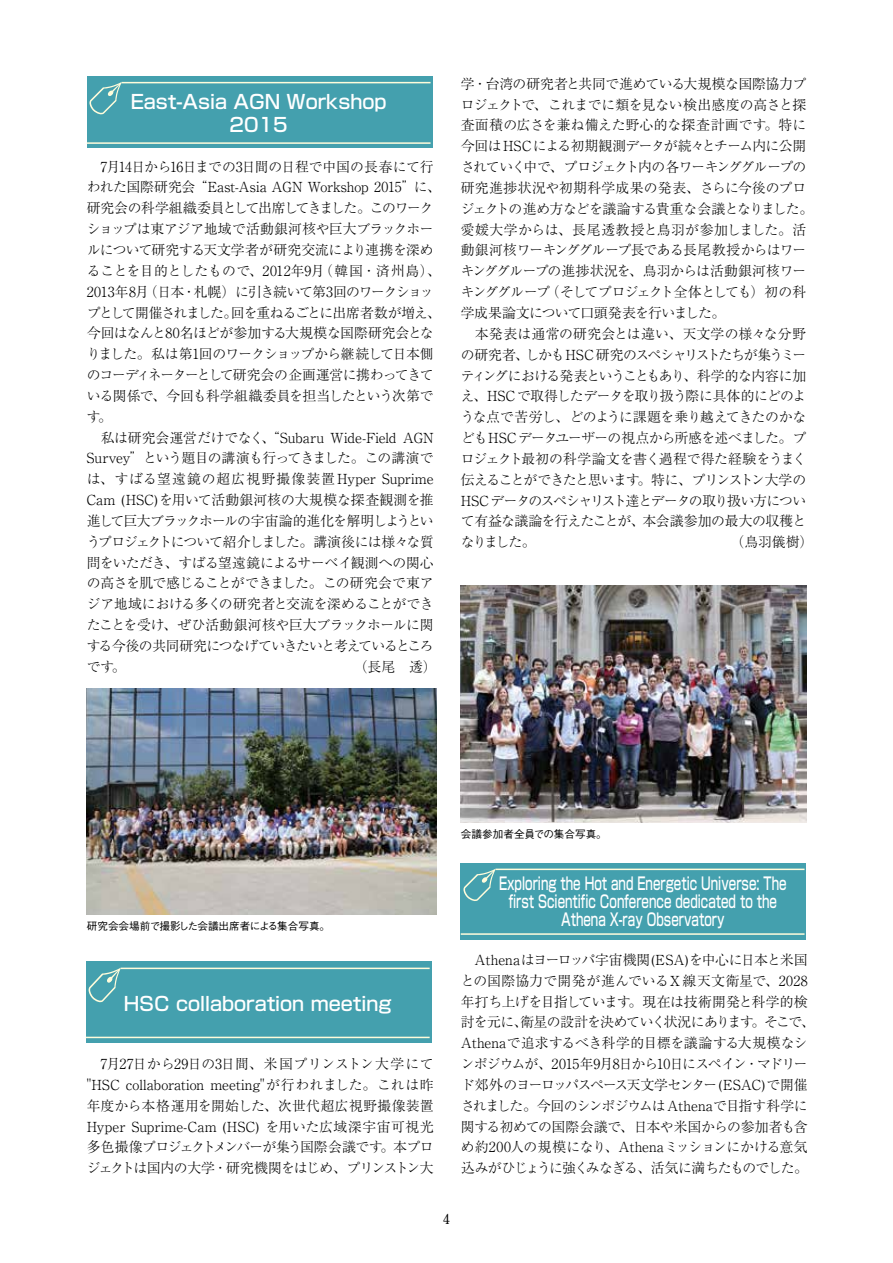
<style>
.page{position:relative;width:893px;height:1263px;background:#fff}
.page>*{position:absolute;margin:0;border:0;box-sizing:border-box;transform-origin:0 0}
.t1{font:500 19.2px/23.4px "Shin Go Pro";color:#fff;text-align:center}
.t2{font:500 17.25px/18px "Shin Go Pro";color:#fff;text-align:center;scale:.69 1}
.t3{font:300 13.8px/20.9px "Ryumin Pro";letter-spacing:-.03em;color:#000}
.t4{font:700 13.8px "Futo Min A101 Pro";color:#000}
.t5{font:500 10.65px "Gothic BBB Pro";color:#000}
</style>
<div class="page">
<div style="left:87px;top:77px;width:345px;height:71px;background:#44a0ae"></div>
<svg style="left:89px;top:82px;width:33px;height:33px"></svg>
<hr style="left:121px;top:82px;width:310px;height:1px;background:#fffcdb">
<hr style="left:87px;top:142px;width:344px;height:2px;background:#fffcdb">
<img style="left:87px;top:689px;width:349px;height:225px">
<div style="left:86px;top:962px;width:345px;height:81px;background:#44a0ae"></div>
<svg style="left:89px;top:968px;width:32px;height:34px"></svg>
<hr style="left:121px;top:967px;width:309px;height:2px;background:#fffcdb">
<hr style="left:86px;top:1037px;width:344px;height:1px;background:#fffcdb">
<img style="left:461px;top:585px;width:345px;height:237px">
<div style="left:461px;top:863px;width:345px;height:76px;background:#44a0ae"></div>
<svg style="left:463px;top:869px;width:32px;height:32px"></svg>
<hr style="left:495px;top:868px;width:309px;height:2px;background:#fffcdb">
<hr style="left:461px;top:933px;width:343px;height:2px;background:#fffcdb">
<h1 class="t1" style="left:131px;top:88px;width:257px">East-Asia AGN Workshop<br>2015</h1>
<p class="t3" style="left:87px;top:155px;width:355px">　7月14日から16日までの3日間の日程で中国の長春にて行われた国際研究会 “East-Asia AGN Workshop 2015”に、研究会の科学組織委員として出席してきました。このワークショップは東アジア地域で活動銀河核や巨大ブラックホールについて研究する天文学者が研究交流により連携を深めることを目的としたもので、2012年9月（韓国・済州島）、<br>2013年8月（日本・札幌）に引き続いて第3回のワークショップとして開催されました。回を重ねるごとに出席者数が増え、今回はなんと80名ほどが参加する大規模な国際研究会となりました。私は第1回のワークショップから継続して日本側のコーディネーターとして研究会の企画運営に携わってきている関係で、今回も科学組織委員を担当したという次第です。<br>　私は研究会運営だけでなく、“Subaru Wide-Field AGN<br>Survey”という題目の講演も行ってきました。この講演では、すばる望遠鏡の超広視野撮像装置Hyper Suprime<br>Cam (HSC)を用いて活動銀河核の大規模な探査観測を推進して巨大ブラックホールの宇宙論的進化を解明しようというプロジェクトについて紹介しました。講演後には様々な質問をいただき、すばる望遠鏡によるサーベイ観測への関心の高さを肌で感じることができました。この研究会で東アジア地域における多くの研究者と交流を深めることができたことを受け、ぜひ活動銀河核や巨大ブラックホールに関する今後の共同研究につなげていきたいと考えているところ</p>
<p class="t3" style="left:461px;top:72px;width:354px">学・台湾の研究者と共同で進めている大規模な国際協力プロジェクトで、これまでに類を見ない検出感度の高さと探査面積の広さを兼ね備えた野心的な探査計画です。特に今回は HSCによる初期観測データが続々とチーム内に公開されていく中で、プロジェクト内の各ワーキンググループの研究進捗状況や初期科学成果の発表、さらに今後のプロジェクトの進め方などを議論する貴重な会議となりました。愛媛大学からは、長尾透教授と鳥羽が参加しました。活動銀河核ワーキンググループ長である長尾教授からはワーキンググループの進捗状況を、鳥羽からは活動銀河核ワーキンググループ（そしてプロジェクト全体としても）初の科学成果論文について口頭発表を行いました。<br>　本発表は通常の研究会とは違い、天文学の様々な分野の研究者、しかもHSC 研究のスペシャリストたちが集うミーティングにおける発表ということもあり、科学的な内容に加え、HSC で取得したデータを取り扱う際に具体的にどのような点で苦労し、どのように課題を乗り越えてきたのかなどもHSCデータユーザーの視点から所感を述べました。プロジェクト最初の科学論文を書く過程で得た経験をうまく伝えることができたと思います。特に、プリンストン大学の<br>HSC データのスペシャリスト達とデータの取り扱い方について有益な議論を行えたことが、本会議参加の最大の収穫と</p>
<p class="t5" style="left:87px;top:917px;width:245px">研究会会場前で撮影した会議出席者による集合写真。</p>
<h1 class="t1" style="left:124px;top:989px;width:269px">HSC collaboration meeting</h1>
<p class="t3" style="left:87px;top:1052px;width:348px;text-align:justify">　7月27日から29日の3日間、米国プリンストン大学にて"HSC collaboration meeting"が行われました。これは昨年度から本格運用を開始した、次世代超広視野撮像装置Hyper Suprime-Cam (HSC) を用いた広域深宇宙可視光多色撮像プロジェクトメンバーが集う国際会議です。本プロジェクトは国内の大学・研究機関をはじめ、プリンストン大</p>
<p class="t5" style="left:461px;top:825px;width:147px">会議参加者全員での集合写真。</p>
<p class="t2" style="left:499px;top:872px;width:418px">Exploring the Hot and Energetic Universe: The first Scientific Conference dedicated to the<br>Athena X-ray Observatory</p>
<p class="t3" style="left:461px;top:948px;width:355px">　Athenaはヨーロッパ宇宙機関(ESA)を中心に日本と米国との国際協力で開発が進んでいるX線天文衛星で、2028年打ち上げを目指しています。現在は技術開発と科学的検討を元に、衛星の設計を決めていく状況にあります。そこで、Athenaで追求するべき科学的目標を議論する大規模なシンポジウムが、2015年9月8日から10日にスペイン・マドリード郊外のヨーロッパスペース天文学センター(ESAC)で開催されました。今回のシンポジウムは Athenaで目指す科学に関する初めての国際会議で、日本や米国からの参加者も含め約200人の規模になり、Athenaミッションにかける意気込みがひじょうに強くみなぎる、活気に満ちたものでした。</p>
<p class="t4" style="left:443px;top:1207px;width:9px">4</p>
</div>
